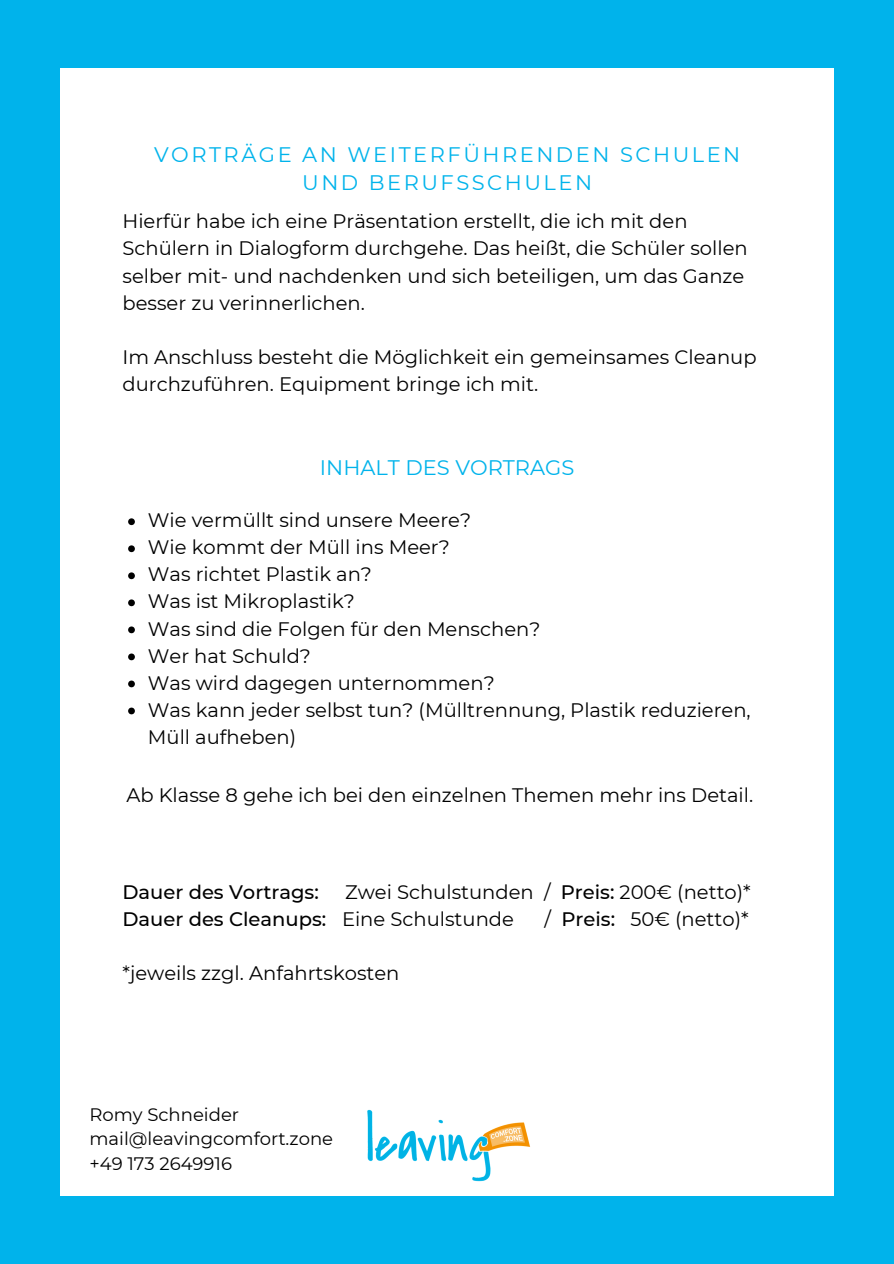
<style>
.page{position:relative;width:894px;height:1264px;background:#fff}
.page>*{position:absolute;margin:0;border:0;box-sizing:border-box;transform-origin:0 0}
.t1{font:21px/27.9px "Montserrat";letter-spacing:.12em;color:#00b3eb;text-align:center}
.t2{font:21px "Montserrat";color:#00b3eb}
.t3{font:19.5px/27px "Montserrat";color:#000}
.t4{font:500 19.5px "Montserrat";color:#000}
.t5{font:18px/24.8px "Montserrat";color:#000}
.s1{font-weight:500}
</style>
<div class="page">
<div style="left:0;top:0;width:893px;height:1263px;background:#00b3eb"></div>
<div style="left:60px;top:68px;width:773px;height:1127px;background:#fff"></div>
<svg style="left:128px;top:518px;width:7px;height:7px"></svg>
<svg style="left:128px;top:545px;width:7px;height:7px"></svg>
<svg style="left:128px;top:572px;width:7px;height:7px"></svg>
<svg style="left:128px;top:599px;width:7px;height:7px"></svg>
<svg style="left:128px;top:626px;width:7px;height:7px"></svg>
<svg style="left:128px;top:653px;width:7px;height:7px"></svg>
<svg style="left:128px;top:680px;width:7px;height:7px"></svg>
<svg style="left:128px;top:707px;width:7px;height:7px"></svg>
<img style="left:367px;top:1109px;width:164px;height:73px">
<p class="t1" style="left:154px;top:141px;width:587px">VORTRÄGE AN WEITERFÜHRENDEN SCHULEN<br>UND BERUFSSCHULEN</p>
<p class="t3" style="left:122px;top:208px;width:626px">Hierfür habe ich eine Präsentation erstellt, die ich mit den Schülern in Dialogform durchgehe. Das heißt, die Schüler sollen selber mit- und nachdenken und sich beteiligen, um das Ganze besser zu verinnerlichen.</p>
<p class="t3" style="left:122px;top:343px;width:635px">Im Anschluss besteht die Möglichkeit ein gemeinsames Cleanup durchzuführen. Equipment bringe ich mit.</p>
<p class="t2" style="left:320px;top:455px;width:256px">INHALT DES VORTRAGS</p>
<p class="t3" style="left:148px;top:507px;width:604px">Wie vermüllt sind unsere Meere?<br>Wie kommt der Müll ins Meer?<br>Was richtet Plastik an?<br>Was ist Mikroplastik?<br>Was sind die Folgen für den Menschen?<br>Wer hat Schuld?<br>Was wird dagegen unternommen?<br>Was kann jeder selbst tun? (Mülltrennung, Plastik reduzieren,<br>Müll aufheben)</p>
<p class="t3" style="left:126px;top:781px;width:628px">Ab Klasse 8 gehe ich bei den einzelnen Themen mehr ins Detail.</p>
<p class="t3" style="left:122px;top:878px;width:629px;text-indent:222px">Zwei Schulstunden / <span class="s1">Preis:</span> 200€ (netto)*<br><span class="s1">Dauer des Cleanups:</span> Eine Schulstunde</p>
<p class="t4" style="left:122px;top:879px;width:198px">Dauer des Vortrags:</p>
<p class="t3" style="left:544px;top:905px;width:205px">/ <span class="s1">Preis:</span> 50€ (netto)*</p>
<p class="t3" style="left:122px;top:959px;width:278px">*jeweils zzgl. Anfahrtskosten</p>
<p class="t5" style="left:89px;top:1101px;width:245px">Romy Schneider mail@leavingcomfort.zone +49 173 2649916</p>
</div>
